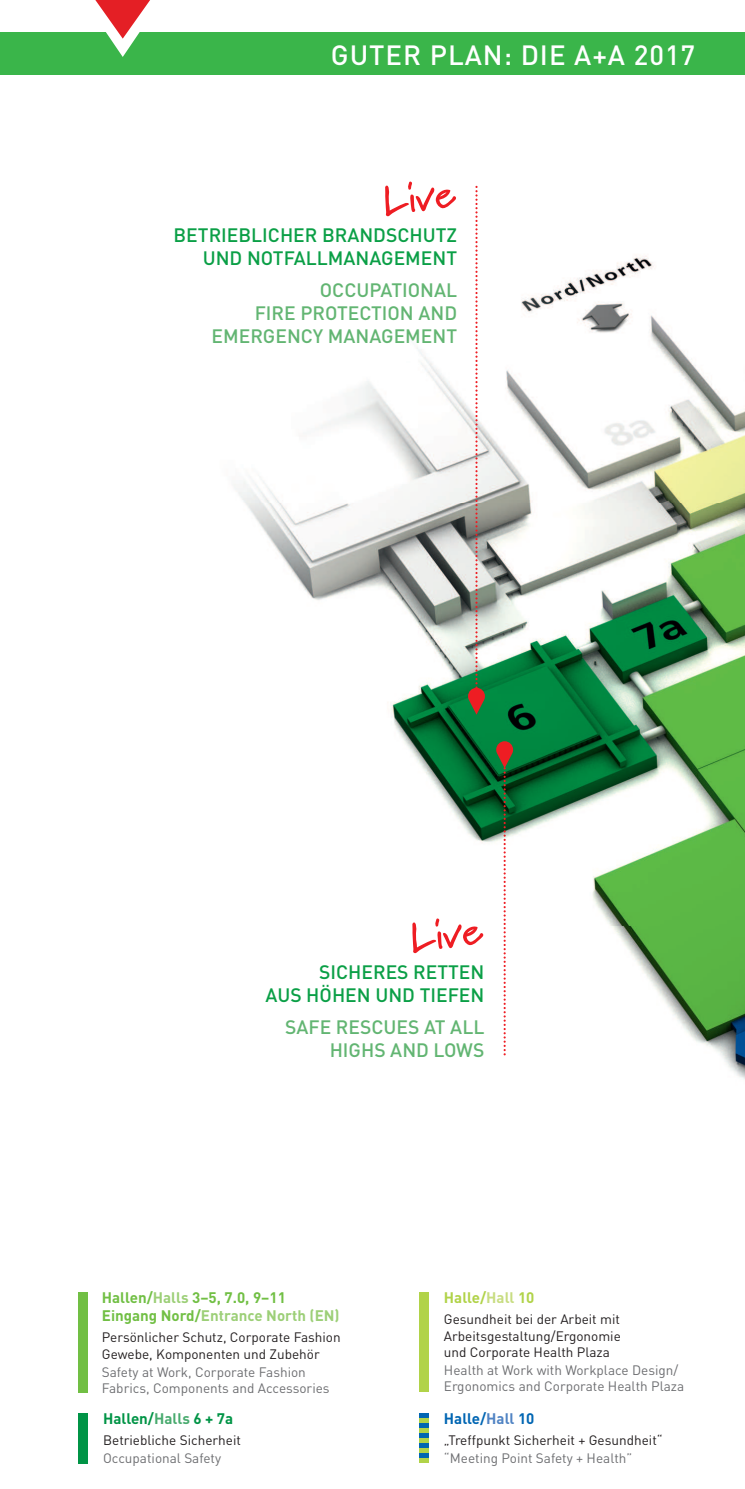
<style>
.page{position:relative;width:745px;height:1489px;background:#fff}
.page>*{position:absolute;margin:0;border:0;box-sizing:border-box;transform-origin:0 0}
.t1{font:500 27.5px "DIN";letter-spacing:.035em;color:#fff}
.t2{font:500 19.25px/23px "DIN";color:#62b572;text-align:right}
.t3{font:500 19.25px/23px "DIN";color:#0a9f46;text-align:right}
.t4{font:700 15px/18.2px "DIN";color:#71bf44}
.t5{font:700 15px "DIN";color:#009446}
.t6{font:700 15px "DIN";color:#b1d349}
.t7{font:700 15px "DIN";color:#0166b3}
.t8{font:13.5px/16.2px "DIN";color:#231f20}
.t9{font:13.5px/16.2px "DIN";color:#6d6e71}
.s1{color:#9ccf77}
.s2{color:#49ab6f}
.s3{color:#6d6e71}
.s4{color:#c8dd82}
.s5{color:#5184c4}
</style>
<div class="page">
<div style="left:14px;top:32px;width:730px;height:42px;background:#3ab54a"></div>
<svg style="left:95px;top:0;width:55px;height:57px"></svg>
<img style="left:234px;top:185px;width:510px;height:741px">
<img style="left:414px;top:926px;width:330px;height:425px">
<svg style="left:384px;top:181px;width:72px;height:36px"></svg>
<svg style="left:411px;top:918px;width:72px;height:35px"></svg>
<svg style="left:496px;top:741px;width:16px;height:314px"></svg>
<svg style="left:467px;top:186px;width:17px;height:528px"></svg>
<div style="left:78px;top:1292px;width:10px;height:100px;background:#71bf44"></div>
<div style="left:419px;top:1292px;width:9px;height:99px;background:#b1d349"></div>
<div style="left:78px;top:1412px;width:10px;height:51px;background:#009446"></div>
<svg style="left:419px;top:1417px;width:9px;height:45px"></svg>
<div style="left:419px;top:1422px;width:9px;height:5px;background:#0166b3"></div>
<div style="left:419px;top:1432px;width:9px;height:5px;background:#0166b3"></div>
<div style="left:419px;top:1442px;width:9px;height:5px;background:#0166b3"></div>
<div style="left:419px;top:1452px;width:9px;height:5px;background:#0166b3"></div>
<div style="left:419px;top:1412px;width:9px;height:5px;background:#0166b3"></div>
<div style="left:0;top:32px;width:37px;height:42px;background:#3ab54a"></div>
<p class="t1" style="left:330px;top:39px;width:366px">GUTER PLAN: DIE A+A 2017</p>
<p class="t3" style="left:173px;top:223px;width:285px">BETRIEBLICHER BRANDSCHUTZ<br>UND NOTFALLMANAGEMENT</p>
<p class="t2" style="left:211px;top:278px;width:247px">OCCUPATIONAL<br>FIRE PROTECTION AND<br>EMERGENCY MANAGEMENT</p>
<p class="t3" style="left:265px;top:960px;width:220px">SICHERES RETTEN<br>AUS HÖHEN UND TIEFEN</p>
<p class="t2" style="left:285px;top:1015px;width:200px">SAFE RESCUES AT ALL<br>HIGHS AND LOWS</p>
<p class="t4" style="left:102px;top:1289px;width:239px">Hallen/<span class="s1">Halls</span> 3–5, 7.0, 9–11<br>Eingang Nord/<span class="s1">Entrance North (EN)</span></p>
<p class="t8" style="left:102px;top:1330px;width:240px">Persönlicher Schutz, Corporate Fashion<br>Gewebe, Komponenten und Zubehör</p>
<p class="t9" style="left:102px;top:1364px;width:229px">Safety at Work, Corporate Fashion<br>Fabrics, Components and Accessories</p>
<p class="t5" style="left:103px;top:1411px;width:131px">Hallen/<span class="s2">Halls</span> 6 + 7a</p>
<p class="t8" style="left:103px;top:1431px;width:139px;line-height:18.2px">Betriebliche Sicherheit<br><span class="s3">Occupational Safety</span></p>
<p class="t6" style="left:443px;top:1290px;width:92px">Halle/<span class="s4">Hall</span> 10</p>
<p class="t8" style="left:443px;top:1312px;width:178px;text-align:justify">Gesundheit bei der Arbeit mit Arbeitsgestaltung/Ergonomie und Corporate Health Plaza</p>
<p class="t9" style="left:443px;top:1362px;width:241px">Health at Work with Workplace Design/<br>Ergonomics and Corporate Health Plaza</p>
<p class="t7" style="left:443px;top:1411px;width:92px">Halle/<span class="s5">Hall</span> 10</p>
<p class="t8" style="left:443px;top:1431px;width:220px;line-height:18.2px">„Treffpunkt Sicherheit + Gesundheit“ <span class="s3">“Meeting Point Safety + Health”</span></p>
</div>
